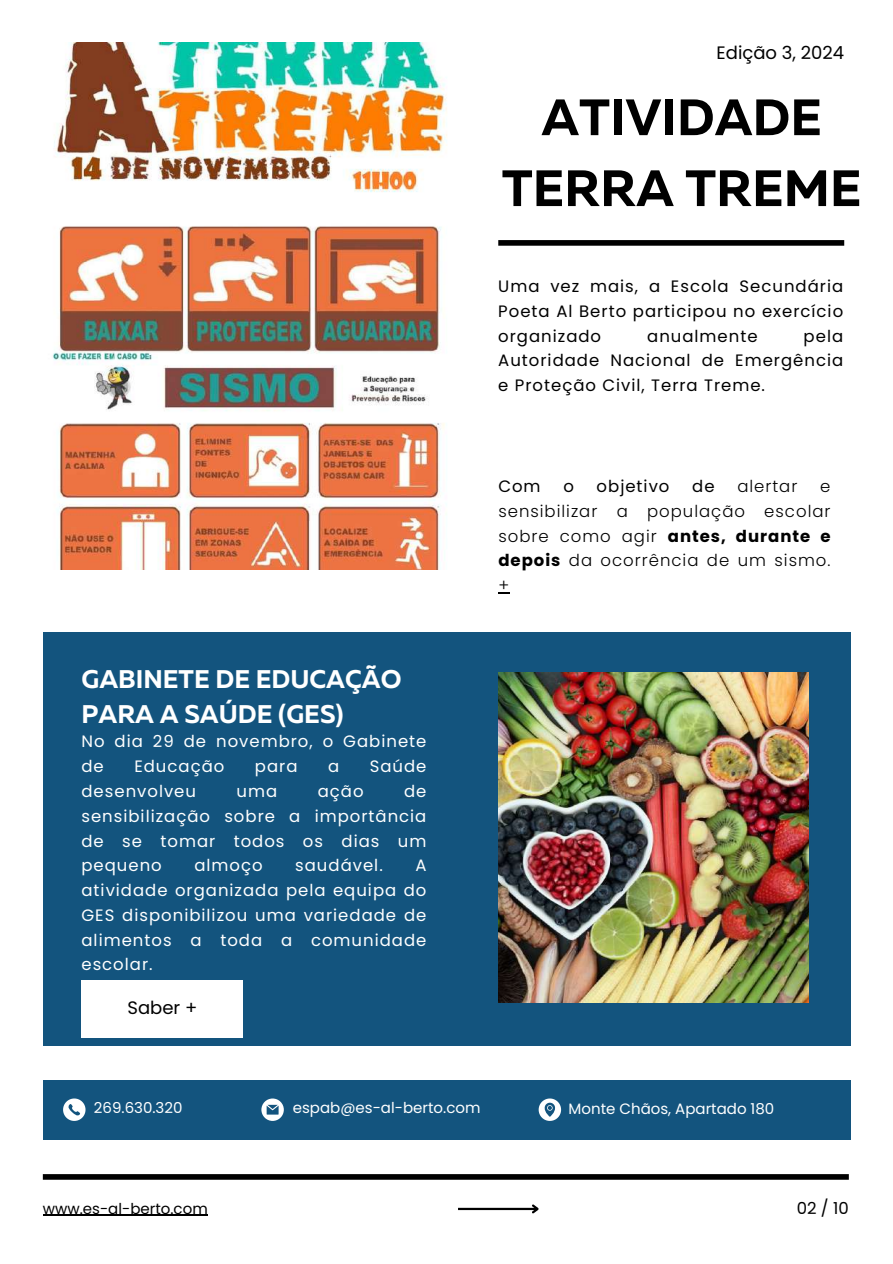
<style>
.page{position:relative;width:893px;height:1264px;background:#fff}
.page>*{position:absolute;margin:0;border:0;box-sizing:border-box;transform-origin:0 0}
.t1{font:700 51px/70.8px "Muller";color:#000;text-align:center}
.t2{font:700 25.5px/34.8px "Muller";color:#fff}
.t3{font:18px "Poppins";color:#000}
.t4{font:16.5px/24.8px "Poppins";letter-spacing:.06em;color:#fff;text-align:justify}
.t5{font:16.5px/24.8px "Poppins";letter-spacing:.06em;color:#000;text-align:justify}
.t6{font:300 16.5px/24.8px "Poppins";letter-spacing:.06em;color:#000;text-align:justify}
.t7{font:15px "Poppins";color:#fff}
.t8{font:15px "Poppins";color:#000}
.s1{font-weight:700}
</style>
<div class="page">
<img style="left:53px;top:43px;width:394px;height:526px">
<div style="left:43px;top:631px;width:807px;height:414px;background:#13547e"></div>
<div style="left:43px;top:1080px;width:807px;height:59px;background:#13547e"></div>
<div style="left:498px;top:240px;width:346px;height:6px;background:#000"></div>
<img style="left:498px;top:672px;width:310px;height:330px">
<div style="left:81px;top:980px;width:162px;height:57px;background:#fff"></div>
<div style="left:43px;top:1174px;width:805px;height:5px;background:#000"></div>
<hr style="left:458px;top:1207px;width:79px;height:2px;background:#000">
<svg style="left:530px;top:1204px;width:9px;height:10px"></svg>
<svg style="left:63px;top:1098px;width:22px;height:22px"></svg>
<svg style="left:261px;top:1098px;width:23px;height:22px"></svg>
<svg style="left:538px;top:1098px;width:23px;height:22px"></svg>
<svg style="left:498px;top:592px;width:12px;height:1px"></svg>
<hr style="left:43px;top:1214px;width:165px;height:1px;background:#000">
<p class="t3" style="left:716px;top:40px;width:129px">Edição 3, 2024</p>
<h1 class="t1" style="left:502px;top:86px;width:361px">ATIVIDADE<br>TERRA TREME</h1>
<p class="t5" style="left:498px;top:274px;width:346px">Uma vez mais, a Escola Secundária Poeta Al Berto participou no exercício organizado</p>
<p class="t5" style="left:498px;top:323px;width:346px;text-indent:305px">pela Autoridade Nacional de Emergência e Proteção Civil, Terra Treme.</p>
<p class="t5" style="left:647px;top:323px;width:112px">anualmente</p>
<h2 class="t2" style="left:81px;top:664px;width:321px">GABINETE DE EDUCAÇÃO<br>PARA A SAÚDE (GES)</h2>
<p class="t4" style="left:81px;top:729px;width:346px">No dia 29 de novembro, o Gabinete de</p>
<p class="t4" style="left:134px;top:754px;width:91px">Educação</p>
<p class="t4" style="left:255px;top:754px;width:44px">para</p>
<p class="t4" style="left:328px;top:754px;width:13px">a</p>
<p class="t4" style="left:369px;top:754px;width:58px">Saúde</p>
<p class="t4" style="left:81px;top:778px;width:116px">desenvolveu</p>
<p class="t4" style="left:236px;top:778px;width:42px">uma</p>
<p class="t4" style="left:318px;top:778px;width:47px">ação</p>
<p class="t4" style="left:81px;top:778px;width:346px;text-indent:322px">de sensibilização sobre a importância de se tomar todos os dias um pequeno</p>
<p class="t4" style="left:194px;top:853px;width:70px">almoço</p>
<p class="t4" style="left:295px;top:853px;width:89px">saudável.</p>
<p class="t4" style="left:81px;top:853px;width:346px;text-indent:334px">A atividade organizada pela equipa do GES disponibilizou uma variedade de alimentos a toda a comunidade escolar.</p>
<p class="t3" style="left:127px;top:995px;width:71px">Saber +</p>
<p class="t5" style="left:498px;top:474px;width:44px">Com</p>
<p class="t5" style="left:563px;top:474px;width:12px">o</p>
<p class="t5" style="left:596px;top:474px;width:74px">objetivo</p>
<p class="t5" style="left:692px;top:474px;width:24px">de</p>
<p class="t6" style="left:737px;top:474px;width:62px">alertar</p>
<p class="t6" style="left:498px;top:474px;width:333px;text-indent:322px">e sensibilizar a população escolar sobre como agir <span class="s1">antes, durante e depois</span> da ocorrência de um sismo. +</p>
<p class="t7" style="left:94px;top:1097px;width:90px">269.630.320</p>
<p class="t7" style="left:293px;top:1097px;width:189px">espab@es-al-berto.com</p>
<p class="t7" style="left:568px;top:1098px;width:207px">Monte Chãos, Apartado 180</p>
<p class="t8" style="left:43px;top:1197px;width:166px">www.es-al-berto.com</p>
<p class="t5" style="left:796px;top:1195px;width:54px">02 / 10</p>
</div>
